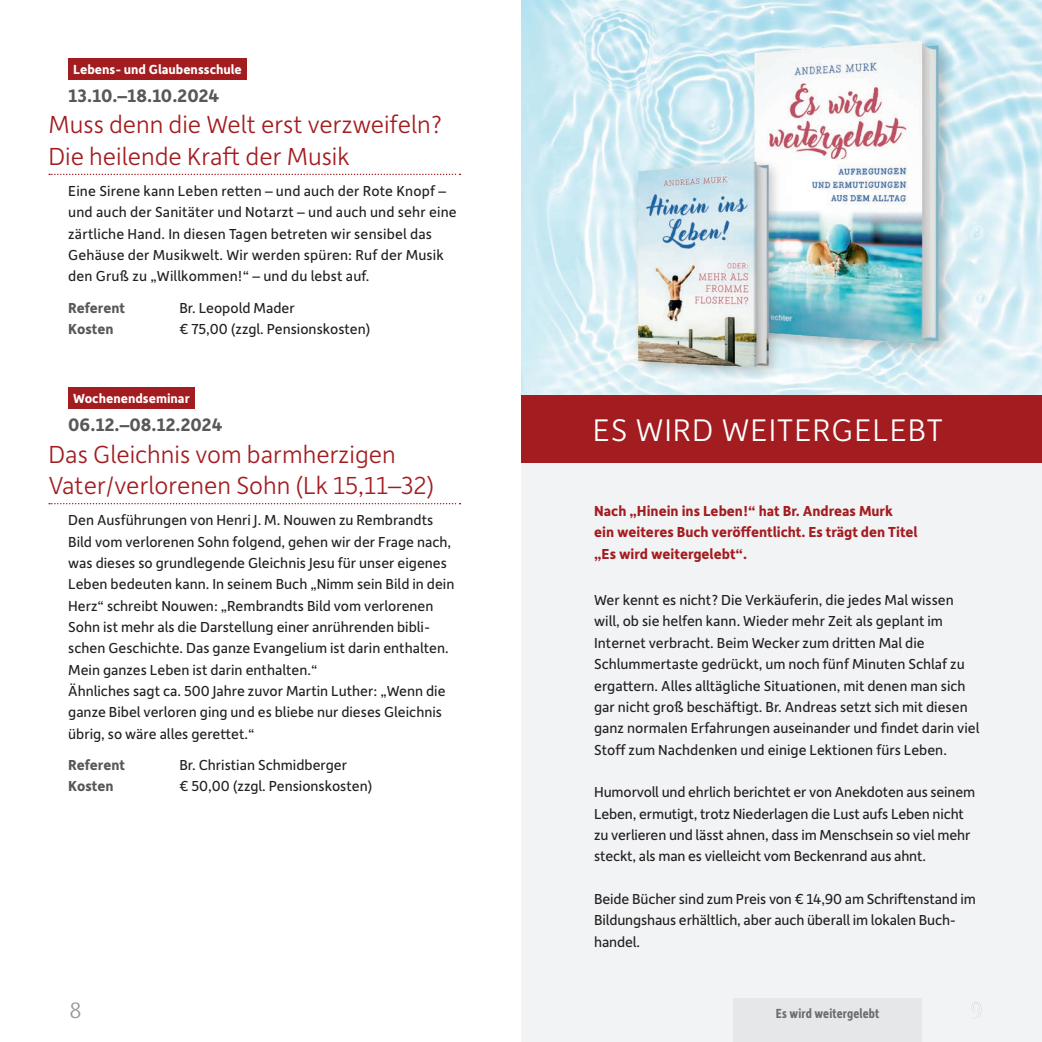
<style>
.page{position:relative;width:1042px;height:1042px;background:#fff}
.page>*{position:absolute;margin:0;border:0;box-sizing:border-box;transform-origin:0 0}
.t1{font:300 33.25px "Depot New";letter-spacing:.03em;color:#fff}
.t2{font:300 26.25px/31.5px "Depot New";color:#a31c20}
.t3{font:300 22.75px "FS Matthew";color:#939598}
.t4{font:700 19.25px "Depot New";color:#57585a}
.t5{font:15.4px/21.3px "Depot New";color:#231f20}
.t6{font:700 15.4px/21.3px "Depot New";color:#a31c20}
.t7{font:700 15.4px "Depot New";color:#57585a}
.t8{font:700 14px "Depot New";color:#fff}
.t9{font:700 14px "Depot New Condensed";letter-spacing:.01em;color:#6c6d70}
</style>
<div class="page">
<div style="left:521px;top:0;width:521px;height:1042px;background:#f2f3f4"></div>
<div style="left:68px;top:58px;width:179px;height:21px;background:#a31c20"></div>
<svg style="left:49px;top:174px;width:411px;height:1px"></svg>
<div style="left:68px;top:387px;width:127px;height:22px;background:#a31c20"></div>
<svg style="left:49px;top:503px;width:411px;height:1px"></svg>
<div style="left:521px;top:0;width:521px;height:462px;background:#a31c20"></div>
<img style="left:521px;top:0;width:521px;height:394px">
<div style="left:749px;top:37px;width:205px;height:322px;background:#231f20;opacity:.25"></div>
<img style="left:736px;top:29px;width:213px;height:325px">
<div style="left:632px;top:156px;width:150px;height:224px;background:#231f20;opacity:.25"></div>
<img style="left:639px;top:162px;width:133px;height:205px">
<div style="left:733px;top:998px;width:189px;height:44px;background:#e6e7e9"></div>
<p class="t8" style="left:73px;top:60px;width:170px">Lebens- und Glaubensschule</p>
<p class="t4" style="left:68px;top:83px;width:153px">13.10.–18.10.2024</p>
<h2 class="t2" style="left:48px;top:108px;width:395px">Muss denn die Welt erst verzweifeln?<br>Die heilende Kraft der Musik</h2>
<p class="t5" style="left:68px;top:180px;width:390px">Eine Sirene kann Leben retten – und auch der Rote Knopf – und auch der Sanitäter und Notarzt – und auch und sehr eine zärtliche Hand. In diesen Tagen betreten wir sensibel das Gehäuse der Musikwelt. Wir werden spüren: Ruf der Musik den Gruß zu „Willkommen!“ – und du lebst auf.</p>
<p class="t7" style="left:68px;top:297px;width:58px">Referent</p>
<p class="t5" style="left:179px;top:296px;width:117px">Br. Leopold Mader</p>
<p class="t7" style="left:68px;top:319px;width:47px">Kosten</p>
<p class="t5" style="left:179px;top:318px;width:193px">€ 75,00 (zzgl. Pensionskosten)</p>
<p class="t8" style="left:73px;top:389px;width:118px">Wochenendseminar</p>
<p class="t4" style="left:68px;top:412px;width:156px">06.12.–08.12.2024</p>
<h2 class="t2" style="left:48px;top:437px;width:387px">Das Gleichnis vom barmherzigen<br>Vater/verlorenen Sohn (Lk 15,11–32)</h2>
<p class="t5" style="left:68px;top:509px;width:388px">Den Ausführungen von Henri J. M. Nouwen zu Rembrandts Bild vom verlorenen Sohn folgend, gehen wir der Frage nach, was dieses so grundlegende Gleichnis Jesu für unser eigenes Leben bedeuten kann. In seinem Buch „Nimm sein Bild in dein Herz“ schreibt Nouwen: „Rembrandts Bild vom verlorenen Sohn ist mehr als die Darstellung einer anrührenden bibli&shy;schen Geschichte. Das ganze Evangelium ist darin enthalten.<br>Mein ganzes Leben ist darin enthalten.“<br>Ähnliches sagt ca. 500 Jahre zuvor Martin Luther: „Wenn die ganze Bibel verloren ging und es bliebe nur dieses Gleichnis übrig, so wäre alles gerettet.“</p>
<p class="t7" style="left:68px;top:755px;width:58px">Referent</p>
<p class="t5" style="left:179px;top:754px;width:169px">Br. Christian Schmidberger</p>
<p class="t7" style="left:68px;top:776px;width:47px">Kosten</p>
<p class="t5" style="left:179px;top:775px;width:195px">€ 50,00 (zzgl. Pensionskosten)</p>
<h1 class="t1" style="left:593px;top:408px;width:352px">ES WIRD WEITERGELEBT</h1>
<p class="t6" style="left:594px;top:499px;width:325px">Nach „Hinein ins Leben!“ hat Br. Andreas Murk<br>ein weiteres Buch veröffentlicht. Es trägt den Titel „Es wird weitergelebt“.</p>
<p class="t5" style="left:594px;top:589px;width:387px">Wer kennt es nicht? Die Verkäuferin, die jedes Mal wissen will, ob sie helfen kann. Wieder mehr Zeit als geplant im Internet verbracht. Beim Wecker zum dritten Mal die Schlummertaste gedrückt, um noch fünf Minuten Schlaf zu ergattern. Alles alltägliche Situationen, mit denen man sich gar nicht groß beschäftigt. Br. Andreas setzt sich mit diesen ganz normalen Erfahrungen auseinander und findet darin viel Stoff zum Nachdenken und einige Lektionen fürs Leben.</p>
<p class="t5" style="left:594px;top:781px;width:383px">Humorvoll und ehrlich berichtet er von Anekdoten aus seinem Leben, ermutigt, trotz Niederlagen die Lust aufs Leben nicht zu verlieren und lässt ahnen, dass im Menschsein so viel mehr steckt, als man es vielleicht vom Beckenrand aus ahnt.</p>
<p class="t5" style="left:594px;top:887px;width:383px">Beide Bücher sind zum Preis von € 14,90 am Schriftenstand im<br>Bildungshaus erhältlich, aber auch überall im lokalen Buch&shy;handel.</p>
<h3 class="t3" style="left:69px;top:994px;width:14px">8</h3>
<p class="t9" style="left:776px;top:1004px;width:105px">Es wird weitergelebt</p>
</div>
